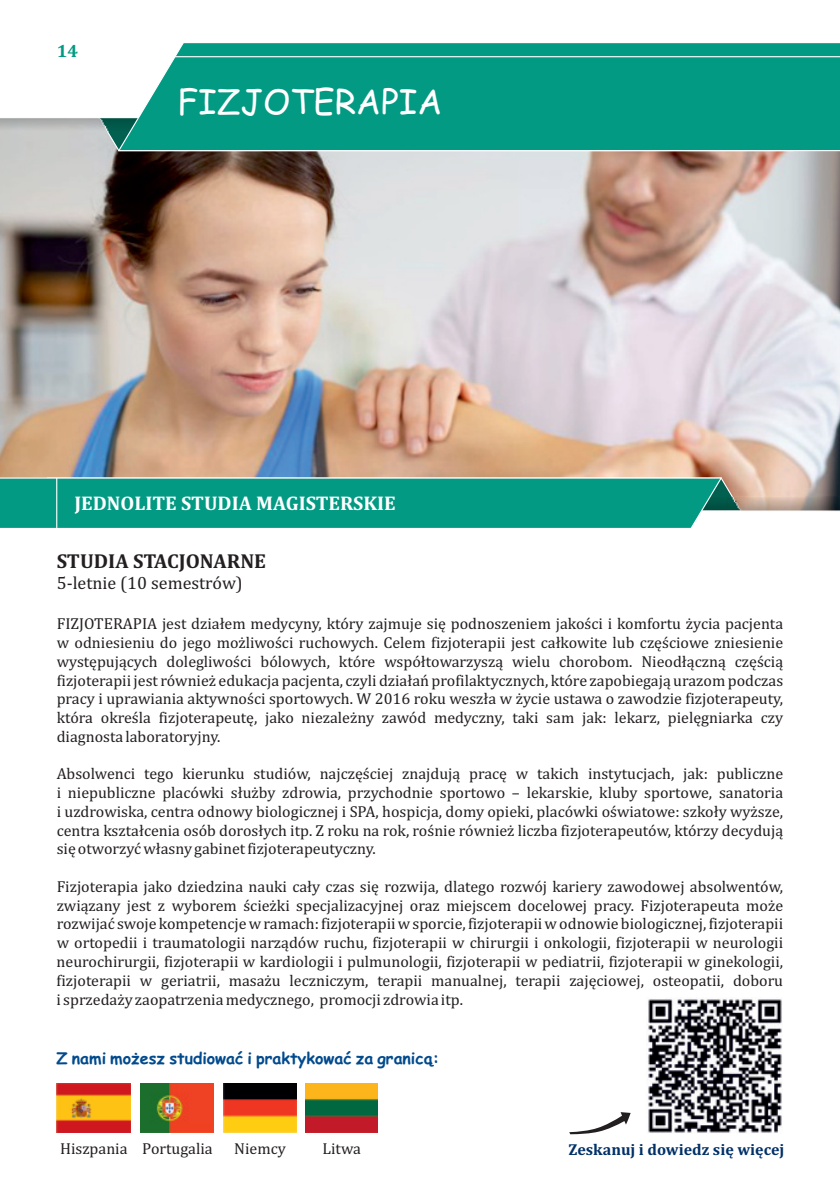
<style>
.page{position:relative;width:840px;height:1191px;background:#fff}
.page>*{position:absolute;margin:0;border:0;box-sizing:border-box;transform-origin:0 0}
.t1{font:34px "Comic Sans MS";color:#fff}
.t2{font:700 20.4px "Cambria";color:#231f20}
.t3{font:700 20px "Cambria";color:#fff}
.t4{font:18px "Cambria";color:#231f20}
.t5{font:700 18px "Cambria";color:#039a83}
.t6{font:16px/18.8px "Cambria";color:#231f20;text-align:justify}
.t7{font:700 16px "Comic Sans MS";color:#004a8d}
.t8{font:700 16px "Cambria";color:#003067}
</style>
<div class="page">
<img style="left:0;top:132px;width:839px;height:364px">
<svg style="left:117px;top:43px;width:722px;height:109px;background:#16a08b"></svg>
<svg style="left:0;top:476px;width:742px;height:52px;background:#169e88"></svg>
<hr style="left:56px;top:478px;width:1px;height:50px;background:#fff">
<svg style="left:569px;top:1112px;width:61px;height:22px"></svg>
<img style="left:223px;top:1083px;width:73px;height:49px">
<img style="left:305px;top:1083px;width:72px;height:49px">
<img style="left:57px;top:1083px;width:73px;height:49px">
<img style="left:140px;top:1083px;width:74px;height:49px">
<img style="left:648px;top:999px;width:134px;height:134px">
<p class="t5" style="left:57px;top:43px;width:23px">14</p>
<h1 class="t1" style="left:177px;top:87px;width:266px">FIZJOTERAPIA</h1>
<p class="t3" style="left:74px;top:495px;width:322px">JEDNOLITE STUDIA MAGISTERSKIE</p>
<p class="t2" style="left:57px;top:552px;width:211px">STUDIA STACJONARNE</p>
<p class="t4" style="left:57px;top:575px;width:187px">5-letnie (10 semestrów)</p>
<p class="t6" style="left:57px;top:615px;width:727px">FIZJOTERAPIA jest działem medycyny, który zajmuje się podnoszeniem jakości i komfortu życia pacjenta w odniesieniu do jego możliwości ruchowych. Celem fizjoterapii jest całkowite lub częściowe zniesienie występujących dolegliwości bólowych, które współtowarzyszą wielu chorobom. Nieodłączną częścią fizjoterapii jest również edukacja pacjenta, czyli działań profilaktycznych, które zapobiegają urazom podczas pracy i uprawiania aktywności sportowych. W 2016 roku weszła w życie ustawa o zawodzie fizjoterapeuty, która określa fizjoterapeutę, jako niezależny zawód medyczny, taki sam jak: lekarz, pielęgniarka czy diagnosta laboratoryjny.</p>
<p class="t6" style="left:57px;top:765px;width:727px">Absolwenci tego kierunku studiów, najczęściej znajdują pracę w takich instytucjach, jak: publiczne i niepubliczne placówki służby zdrowia, przychodnie sportowo – lekarskie, kluby sportowe, sanatoria i uzdrowiska, centra odnowy biologicznej i SPA, hospicja, domy opieki, placówki oświatowe: szkoły wyższe, centra kształcenia osób dorosłych itp. Z roku na rok, rośnie również liczba fizjoterapeutów, którzy decydują się otworzyć własny gabinet fizjoterapeutyczny.</p>
<p class="t6" style="left:57px;top:878px;width:727px">Fizjoterapia jako dziedzina nauki cały czas się rozwija, dlatego rozwój kariery zawodowej absolwentów, związany jest z wyborem ścieżki specjalizacyjnej oraz miejscem docelowej pracy. Fizjoterapeuta może rozwijać swoje kompetencje w ramach: fizjoterapii w sporcie, fizjoterapii w odnowie biologicznej, fizjoterapii w ortopedii i traumatologii narządów ruchu, fizjoterapii w chirurgii i onkologii, fizjoterapii w neurologii neurochirurgii, fizjoterapii w kardiologii i pulmunologii, fizjoterapii w pediatrii, fizjoterapii w ginekologii, fizjoterapii w geriatrii, masażu leczniczym, terapii manualnej, terapii zajęciowej, osteopatii, doboru i sprzedaży zaopatrzenia medycznego, promocji zdrowia itp.</p>
<p class="t7" style="left:57px;top:1051px;width:384px">Z nami możesz studiować i praktykować za granicą:</p>
<p class="t6" style="left:60px;top:1140px;width:154px">Hiszpania Portugalia</p>
<p class="t6" style="left:234px;top:1140px;width:53px">Niemcy</p>
<p class="t6" style="left:322px;top:1140px;width:40px">Litwa</p>
<p class="t8" style="left:568px;top:1142px;width:217px">Zeskanuj i dowiedz się więcej</p>
</div>
